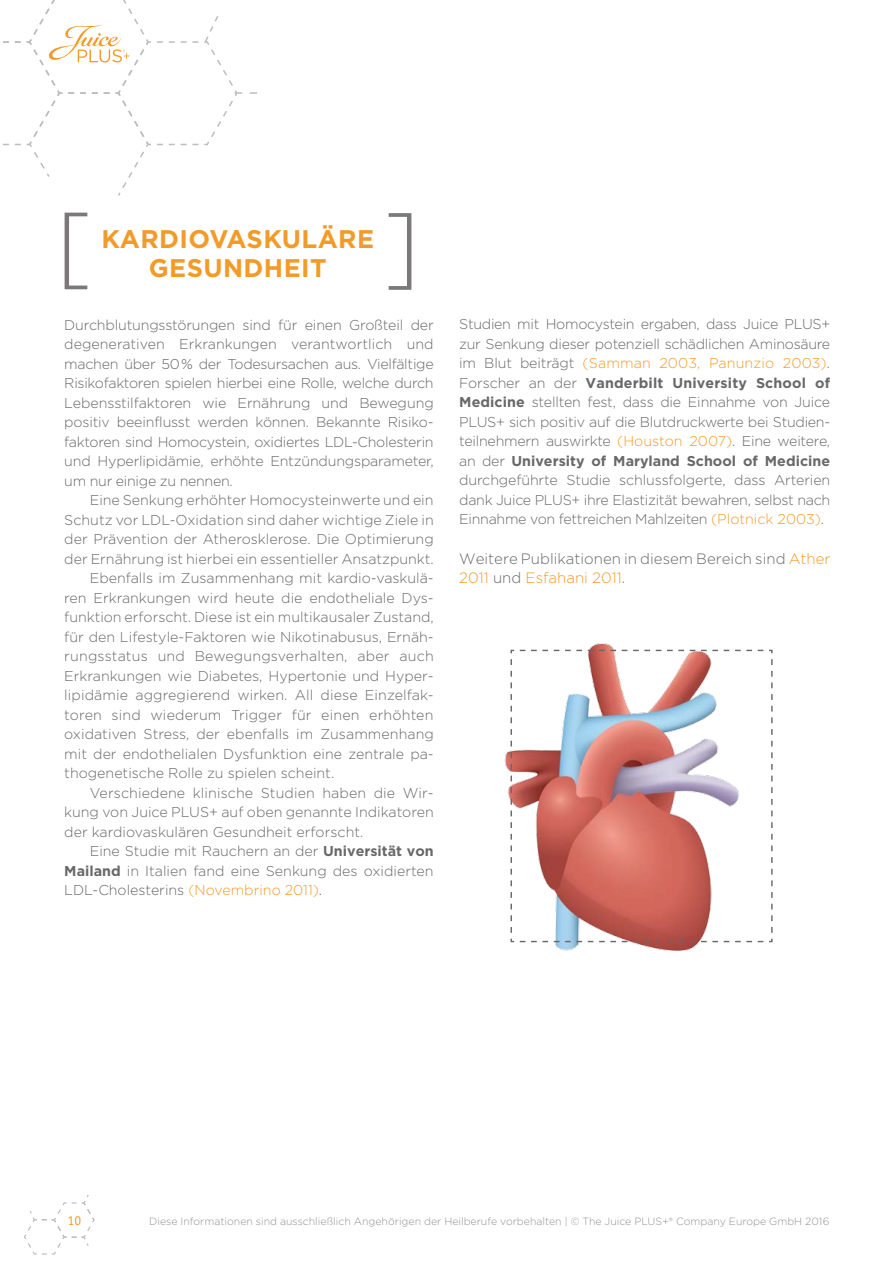
<style>
.page{position:relative;width:893px;height:1263px;background:#fff}
.page>*{position:absolute;margin:0;border:0;box-sizing:border-box;transform-origin:0 0}
.t1{font:700 25.5px/29.2px "Gotham";letter-spacing:.015em;color:#f39b29;text-align:center}
.t2{font:300 15px/19.5px "Gotham";color:#696868}
.t3{font:300 14.25px/19.5px "Gotham";color:#696868}
.t4{font:13.5px "Officina Sans";color:#f39b29}
.t5{font:300 10.5px "Gotham";color:#949290}
.s1{font-weight:700}
.s2{color:#f39b29}
</style>
<div class="page">
<svg style="left:3px;top:0;width:254px;height:196px"></svg>
<svg style="left:24px;top:1195px;width:71px;height:60px"></svg>
<img style="left:504px;top:643px;width:194px;height:308px">
<svg style="left:510px;top:649px;width:263px;height:294px"></svg>
<svg style="left:65px;top:213px;width:22px;height:76px"></svg>
<svg style="left:389px;top:213px;width:22px;height:77px"></svg>
<h1 class="t1" style="left:101px;top:224px;width:274px">KARDIOVASKULÄRE<br>GESUNDHEIT</h1>
<p class="t3" style="left:64px;top:314px;width:371px">Durchblutungsstörungen sind für einen Großteil der degenerativen Erkrankungen verantwortlich und machen über 50% der Todesursachen aus. Vielfältige Risikofaktoren spielen hierbei eine Rolle, welche durch Lebensstilfaktoren wie Ernährung und Bewegung positiv beeinflusst werden können. Bekannte Risiko&shy;faktoren sind Homocystein, oxidiertes LDL-Cholesterin und Hyperlipidämie, erhöhte Entzündungsparameter, um nur einige zu nennen.</p>
<p class="t3" style="left:90px;top:490px;width:345px">Eine Senkung erhöhter Homocysteinwerte und ein</p>
<p class="t3" style="left:64px;top:509px;width:371px">Schutz vor LDL-Oxidation sind daher wichtige Ziele in</p>
<p class="t3" style="left:64px;top:529px;width:371px">der Prävention der Atherosklerose. Die Optimierung</p>
<p class="t3" style="left:64px;top:548px;width:371px">der Ernährung ist hierbei ein essentieller Ansatzpunkt.</p>
<p class="t3" style="left:90px;top:568px;width:345px">Ebenfalls im Zusammenhang mit kardio-vaskulä-</p>
<p class="t3" style="left:64px;top:587px;width:371px">ren Erkrankungen wird heute die endotheliale Dys-</p>
<p class="t3" style="left:64px;top:607px;width:371px">funktion erforscht. Diese ist ein multikausaler Zustand,</p>
<p class="t3" style="left:64px;top:626px;width:371px">für den Lifestyle-Faktoren wie Nikotinabusus, Ernäh-</p>
<p class="t3" style="left:64px;top:646px;width:371px">rungsstatus und Bewegungsverhalten, aber auch</p>
<p class="t3" style="left:64px;top:665px;width:369px">Erkrankungen wie Diabetes, Hypertonie und Hyper-</p>
<p class="t3" style="left:64px;top:685px;width:369px">lipidämie aggregierend wirken. All diese Einzelfak-</p>
<p class="t3" style="left:64px;top:704px;width:371px">toren sind wiederum Trigger für einen erhöhten</p>
<p class="t3" style="left:64px;top:724px;width:371px">oxidativen Stress, der ebenfalls im Zusammenhang</p>
<p class="t3" style="left:64px;top:743px;width:371px">mit der endothelialen Dysfunktion eine zentrale pa-</p>
<p class="t3" style="left:64px;top:763px;width:271px">thogenetische Rolle zu spielen scheint.</p>
<p class="t3" style="left:90px;top:782px;width:345px">Verschiedene klinische Studien haben die Wir-</p>
<p class="t3" style="left:64px;top:802px;width:371px">kung von Juice PLUS+ auf oben genannte Indikatoren</p>
<p class="t3" style="left:64px;top:821px;width:301px">der kardiovaskulären Gesundheit erforscht.</p>
<p class="t3" style="left:90px;top:841px;width:345px">Eine Studie mit Rauchern an der <span class="s1">Universität von</span></p>
<p class="t3" style="left:64px;top:860px;width:371px"><span class="s1">Mailand</span> in Italien fand eine Senkung des oxidierten</p>
<p class="t3" style="left:64px;top:880px;width:259px">LDL-Cholesterins <span class="s2">(Novembrino 2011)</span>.</p>
<p class="t3" style="left:459px;top:314px;width:373px;text-align:justify">Studien mit Homocystein ergaben, dass Juice PLUS+ zur Senkung dieser potenziell schädlichen Aminosäure im Blut beiträgt <span class="s2">(Samman 2003, Panunzio 2003)</span>.<br>Forscher an der <span class="s1">Vanderbilt University School of Medicine</span> stellten fest, dass die Einnahme von Juice PLUS+ sich positiv auf die Blutdruckwerte bei Studien&shy;teilnehmern auswirkte <span class="s2">(Houston 2007)</span>. Eine weitere, an der <span class="s1">University of Maryland School of Medicine </span>durchgeführte Studie schlussfolgerte, dass Arterien dank Juice PLUS+ ihre Elastizität bewahren, selbst nach Einnahme von fettreichen Mahlzeiten <span class="s2">(Plotnick 2003)</span>.</p>
<p class="t2" style="left:459px;top:548px;width:373px">Weitere Publikationen in diesem Bereich sind <span class="s2">Ather<br>2011</span> und <span class="s2">Esfahani 2011</span>.</p>
<p class="t4" style="left:67px;top:1213px;width:15px">10</p>
<p class="t5" style="left:149px;top:1215px;width:682px">Diese Informationen sind ausschließlich Angehörigen der Heilberufe vorbehalten | © The Juice PLUS+® Company Europe GmbH 2016</p>
</div>
